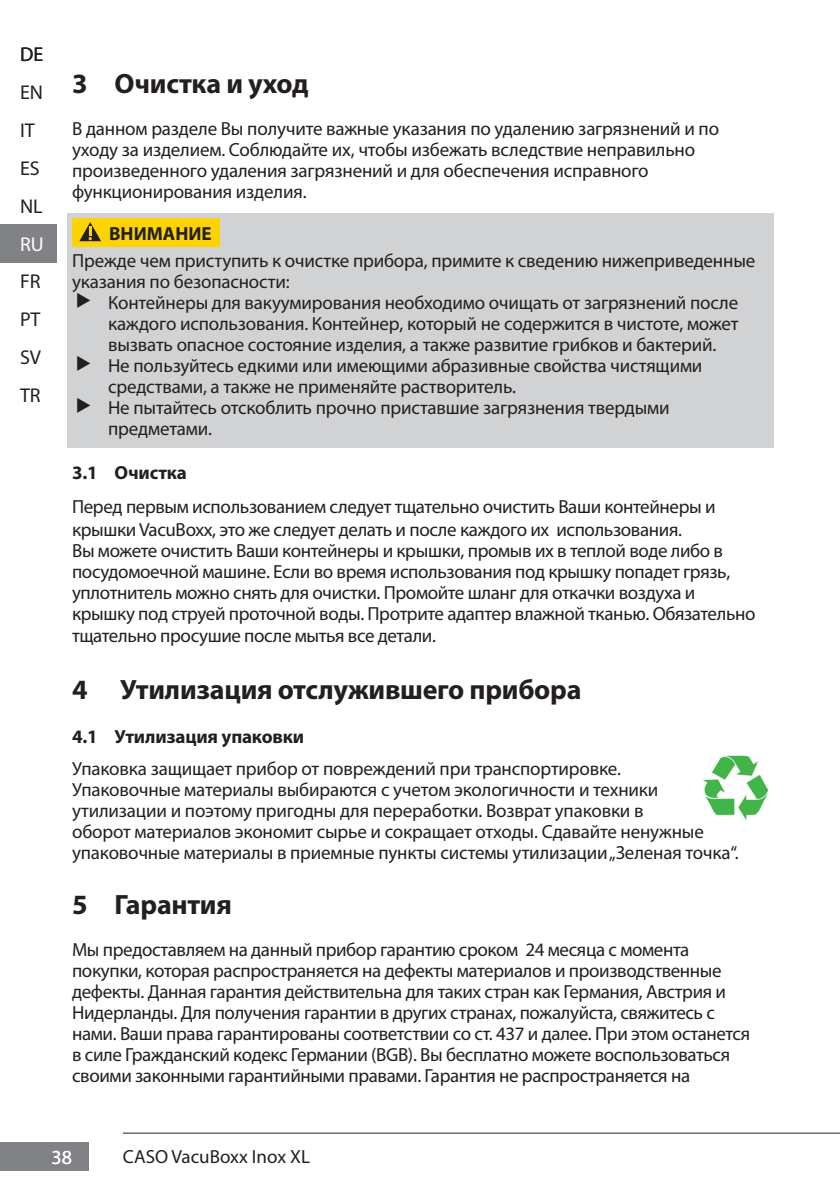
<style>
.page{position:relative;width:840px;height:1191px;background:#fff}
.page>*{position:absolute;margin:0;border:0;box-sizing:border-box;transform-origin:0 0}
.t1{font:700 28px "Myriad Pro";letter-spacing:-.01em;color:#231f20}
.t2{font:20px/38px "Myriad Pro";color:#231f20}
.t3{font:20px "Myriad Pro";color:#fff}
.t4{font:19px/21px "Myriad Pro";letter-spacing:-.015em;color:#231f20}
.t5{font:700 19px "Myriad Pro";letter-spacing:-.01em;color:#231f20}
</style>
<div class="page">
<div style="left:0;top:1141px;width:89px;height:29px;background:#808285"></div>
<hr style="left:123px;top:1132px;width:716px;height:1px;background:#231f20">
<div style="left:0;top:224px;width:57px;height:38px;background:#808285"></div>
<div style="left:67px;top:213px;width:705px;height:234px;background:#d1d2d4"></div>
<div style="left:72px;top:219px;width:147px;height:28px;background:#fed304"></div>
<svg style="left:79px;top:222px;width:22px;height:19px"></svg>
<img style="left:703px;top:755px;width:64px;height:64px">
<p class="t2" style="left:20px;top:34px;width:25px">DE</p>
<p class="t2" style="left:20px;top:72px;width:24px">EN<br>IT<br>ES</p>
<p class="t2" style="left:20px;top:186px;width:24px">NL</p>
<p class="t3" style="left:20px;top:231px;width:25px">RU</p>
<p class="t2" style="left:20px;top:262px;width:23px;text-align:justify">FR PT SV TR</p>
<h1 class="t1" style="left:72px;top:65px;width:238px">3 Очистка и уход</h1>
<p class="t4" style="left:72px;top:118px;width:648px">В данном разделе Вы получите важные указания по удалению загрязнений и по уходу за изделием. Соблюдайте их, чтобы избежать вследствие неправильно произведенного удаления загрязнений и для обеспечения исправного функционирования изделия.</p>
<p class="t5" style="left:109px;top:221px;width:104px">ВНИМАНИЕ</p>
<p class="t4" style="left:72px;top:249px;width:684px">Прежде чем приступить к очистке прибора, примите к сведению нижеприведенные указания по безопасности:</p>
<p class="t4" style="left:108px;top:292px;width:631px">Контейнеры для вакуумирования необходимо очищать от загрязнений после каждого использования. Контейнер, который не содержится в чистоте, может вызвать опасное состояние изделия, а также развитие грибков и бактерий.<br>Не пользуйтесь едкими или имеющими абразивные свойства чистящими средствами, а также не применяйте растворитель.<br>Не пытайтесь отскоблить прочно приставшие загрязнения твердыми предметами.</p>
<p class="t5" style="left:72px;top:460px;width:116px">3.1 Очистка</p>
<p class="t4" style="left:72px;top:495px;width:644px;line-height:22.8px">Перед первым использованием следует тщательно очистить Ваши контейнеры и крышки VacuBoxx, это же следует делать и после каждого их использования.</p>
<p class="t4" style="left:72px;top:539px;width:684px">Вы можете очистить Ваши контейнеры и крышки, промыв их в теплой воде либо в посудомоечной машине. Если во время использования под крышку попадет грязь, уплотнитель можно снять для очистки. Промойте шланг для откачки воздуха и крышку под струей проточной воды. Протрите адаптер влажной тканью. Обязательно</p>
<p class="t4" style="left:72px;top:625px;width:365px">тщательно просушие после мытья все детали.</p>
<h1 class="t1" style="left:72px;top:671px;width:510px">4 Утилизация отслужившего прибора</h1>
<p class="t5" style="left:72px;top:724px;width:233px">4.1 Утилизация упаковки</p>
<p class="t4" style="left:72px;top:758px;width:667px">Упаковка защищает прибор от повреждений при транспортировке.<br>Упаковочные материалы выбираются с учетом экологичности и техники утилизации и поэтому пригодны для переработки. Возврат упаковки в<br>оборот материалов экономит сырье и сокращает отходы. Сдавайте ненужные упаковочные материалы в приемные пункты системы утилизации „Зеленая точка“.</p>
<h1 class="t1" style="left:72px;top:886px;width:161px">5 Гарантия</h1>
<p class="t4" style="left:72px;top:938px;width:679px">Мы предоставляем на данный прибор гарантию сроком 24 месяца с момента покупки, которая распространяется на дефекты материалов и производственные дефекты. Данная гарантия действительна для таких стран как Германия, Австрия и Нидерланды. Для получения гарантии в других странах, пожалуйста, свяжитесь с нами. Ваши права гарантированы соответствии со ст. 437 и далее. При этом останется в силе Гражданский кодекс Германии (BGB). Вы бесплатно можете воспользоваться своими законными гарантийными правами. Гарантия не распространяется на</p>
<p class="t3" style="left:51px;top:1144px;width:22px">38</p>
<p class="t4" style="left:123px;top:1145px;width:188px">CASO VacuBoxx Inox XL</p>
</div>
